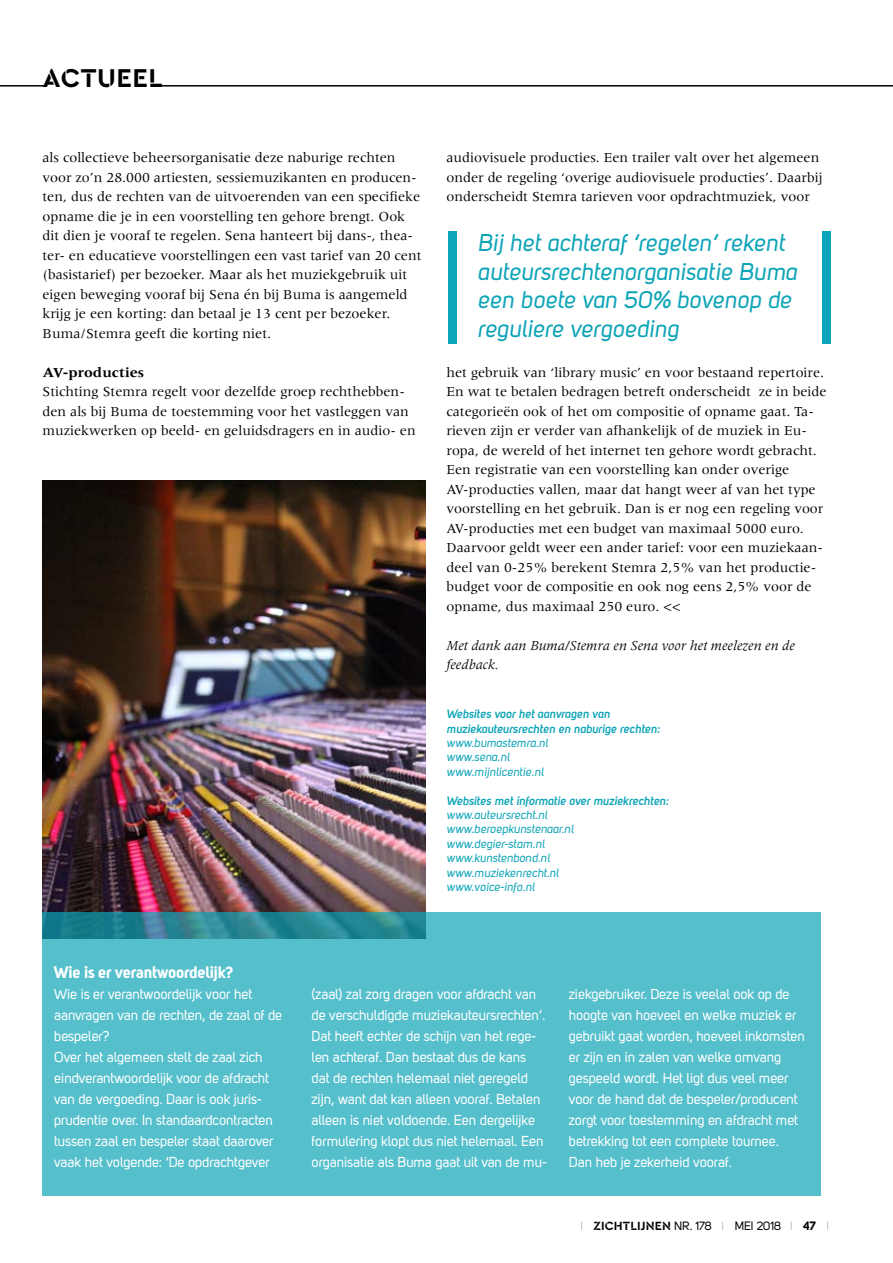
<style>
.page{position:relative;width:893px;height:1263px;background:#fff}
.page>*{position:absolute;margin:0;border:0;box-sizing:border-box;transform-origin:0 0}
.t1{font:700 27px "Cera Stencil PRO";letter-spacing:.02em;color:#000}
.t2{font:24px/28.5px "Uni Sans Regular Italic";color:#0ca4b7}
.t3{font:16.5px "Uni Sans Bold";letter-spacing:-.01em;color:#fff}
.t4{font:14.25px/19.5px "Meridien";color:#000}
.t5{font:14.25px/21px "Uni Sans Regular";letter-spacing:-.01em;color:#fff}
.t6{font:italic 14.25px/19.5px "Meridien";color:#000}
.t7{font:700 14.25px "Meridien";color:#000}
.t8{font:12px/14.4px "Uni Sans Regular Italic";color:#0ca4b7}
.t9{font:12px/14.4px "Uni Sans Semi Bold Italic";color:#0ca4b7}
.t10{font:12px "Uni Sans Regular";letter-spacing:-.005em;color:#000}
.s1{font-family:"Uni Sans Light";color:#878787}
.s2{font-family:"Cera Stencil PRO";font-weight:700;font-size:12.45px}
.s3{font-family:"Uni Sans Bold"}
</style>
<div class="page">
<hr style="left:0;top:85px;width:46px;height:2px;background:#000">
<hr style="left:155px;top:85px;width:738px;height:2px;background:#000">
<img style="left:43px;top:480px;width:382px;height:432px">
<div style="left:43px;top:912px;width:778px;height:283px;background:#55bfcc"></div>
<div style="left:448px;top:231px;width:8px;height:113px;background:#0ca4b7"></div>
<div style="left:822px;top:231px;width:8px;height:113px;background:#0ca4b7"></div>
<h1 class="t1" style="left:43px;top:60px;width:121px">ACTUEEL</h1>
<p class="t4" style="left:43px;top:148px;width:380px">als collectieve beheersorganisatie deze naburige rechten voor zo’n 28.000 artiesten, sessiemuzikanten en producen&shy;ten, dus de rechten van de uitvoerenden van een specifieke opname die je in een voorstelling ten gehore brengt. Ook dit dien je vooraf te regelen. Sena hanteert bij dans-, thea&shy;ter- en educatieve voorstellingen een vast tarief van 20 cent (basistarief) per bezoeker. Maar als het muziekgebruik uit eigen beweging vooraf bij Sena én bij Buma is aangemeld krijg je een korting: dan betaal je 13 cent per bezoeker.<br>Buma/Stemra geeft die korting niet.</p>
<p class="t7" style="left:43px;top:364px;width:103px">AV-producties</p>
<p class="t4" style="left:43px;top:382px;width:375px">Stichting Stemra regelt voor dezelfde groep rechthebben&shy;den als bij Buma de toestemming voor het vastleggen van muziekwerken op beeld- en geluidsdragers en in audio- en</p>
<p class="t4" style="left:446px;top:148px;width:378px">audiovisuele producties. Een trailer valt over het algemeen onder de regeling ‘overige audiovisuele producties’. Daarbij onderscheidt Stemra tarieven voor opdrachtmuziek, voor</p>
<h2 class="t2" style="left:478px;top:228px;width:321px">Bij het achteraf ‘regelen’ rekent auteursrechtenorganisatie Buma een boete van 50% bovenop de reguliere vergoeding</h2>
<p class="t4" style="left:446px;top:362px;width:382px">het gebruik van ‘library music’ en voor bestaand repertoire.<br>En wat te betalen bedragen betreft onderscheidt ze in beide categorieën ook of het om compositie of opname gaat. Ta&shy;rieven zijn er verder van afhankelijk of de muziek in Eu&shy;ropa, de wereld of het internet ten gehore wordt gebracht.<br>Een registratie van een voorstelling kan onder overige AV-producties vallen, maar dat hangt weer af van het type voorstelling en het gebruik. Dan is er nog een regeling voor AV-producties met een budget van maximaal 5000 euro.<br>Daarvoor geldt weer een ander tarief: voor een muziekaan&shy;deel van 0-25% berekent Stemra 2,5% van het productie&shy;budget voor de compositie en ook nog eens 2,5% voor de opname, dus maximaal 250 euro. &lt;&lt;</p>
<p class="t6" style="left:446px;top:636px;width:350px">Met dank aan Buma/Stemra en Sena voor het meelezen en de feedback.</p>
<p class="t9" style="left:446px;top:706px;width:215px">Websites voor het aanvragen van muziekauteursrechten en naburige rechten:</p>
<p class="t8" style="left:446px;top:735px;width:103px">www.bumastemra.nl www.sena.nl www.mijnlicentie.nl</p>
<p class="t9" style="left:446px;top:793px;width:224px">Websites met informatie over muziekrechten:</p>
<p class="t8" style="left:446px;top:807px;width:129px">www.auteursrecht.nl www.beroepkunstenaar.nl www.degier-stam.nl www.kunstenbond.nl www.muziekenrecht.nl www.voice-info.nl</p>
<p class="t3" style="left:54px;top:962px;width:181px">Wie is er verantwoordelijk?</p>
<p class="t5" style="left:54px;top:983px;width:230px">Wie is er verantwoordelijk voor het aanvragen van de rechten, de zaal of de bespeler?<br>Over het algemeen stelt de zaal zich eindverantwoordelijk voor de afdracht van de vergoeding. Daar is ook juris&shy;prudentie over. In standaardcontracten tussen zaal en bespeler staat daarover vaak het volgende: ‘De opdrachtgever</p>
<p class="t5" style="left:312px;top:983px;width:237px">(zaal) zal zorg dragen voor afdracht van de verschuldigde muziekauteursrechten’.<br>Dat heeft echter de schijn van het rege&shy;len achteraf. Dan bestaat dus de kans dat de rechten helemaal niet geregeld zijn, want dat kan alleen vooraf. Betalen alleen is niet voldoende. Een dergelijke formulering klopt dus niet helemaal. Een organisatie als Buma gaat uit van de mu-</p>
<p class="t5" style="left:569px;top:983px;width:238px">ziekgebruiker. Deze is veelal ook op de hoogte van hoeveel en welke muziek er gebruikt gaat worden, hoeveel inkomsten er zijn en in zalen van welke omvang gespeeld wordt. Het ligt dus veel meer voor de hand dat de bespeler/producent zorgt voor toestemming en afdracht met betrekking tot een complete tournee.<br>Dan heb je zekerheid vooraf.</p>
<p class="t10" style="left:580px;top:1219px;width:250px"><span class="s1">I</span> <span class="s2">ZICHTLIJNEN</span> NR. 178 <span class="s1">I</span> MEI 2018 <span class="s1">I</span> <span class="s3">47</span> <span class="s1">I</span></p>
</div>
